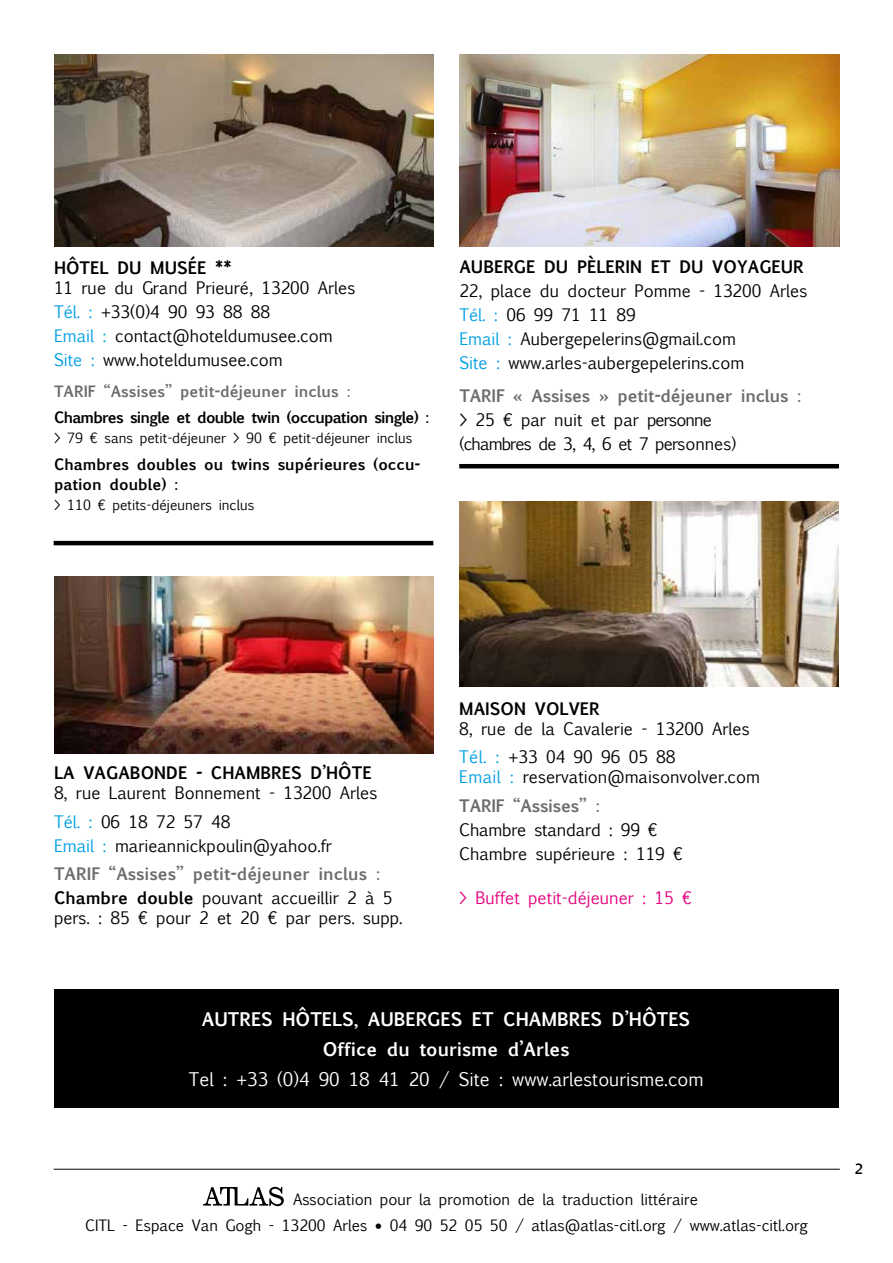
<style>
.page{position:relative;width:893px;height:1263px;background:#fff}
.page>*{position:absolute;margin:0;border:0;box-sizing:border-box;transform-origin:0 0}
.t1{font:700 18px/30.2px "Euphemia UCAS";color:#fff;text-align:center}
.t2{font:18px "Euphemia UCAS";color:#fff}
.t3{font:16.5px/24px "Euphemia UCAS";color:#000}
.t4{font:700 16.5px/28.3px "Euphemia UCAS";letter-spacing:-.005em;color:#6b6d6d}
.t5{font:700 16.5px "Euphemia UCAS";color:#000}
.t6{font:16.5px/24px "Euphemia UCAS";letter-spacing:-.05em;color:#000}
.t7{font:16.5px "Euphemia UCAS";color:#e6007e}
.t8{font:15px/26.5px "Euphemia UCAS";color:#000}
.t9{font:700 15px/19.8px "Euphemia UCAS";color:#000}
.t10{font:700 15px "Euphemia UCAS";letter-spacing:-.05em;color:#000}
.t11{font:700 15px "Euphemia UCAS";color:#6b6d6d}
.t12{font:13.5px "Euphemia UCAS";color:#000}
.t13{font:700 13.5px "Euphemia UCAS";color:#000}
.s1{color:#009fe4}
.s2{font-weight:400;color:#009fe4}
.s3{font-weight:400;color:#000}
.s4{font-weight:700}
.s5{font-weight:700;color:#6b6d6d}
.s6{font-family:"Calibri";font-weight:700}
</style>
<div class="page">
<img style="left:459px;top:54px;width:380px;height:192px">
<hr style="left:54px;top:541px;width:379px;height:4px;background:#000">
<hr style="left:459px;top:464px;width:380px;height:4px;background:#000">
<div style="left:54px;top:989px;width:785px;height:119px;background:#000"></div>
<img style="left:54px;top:576px;width:380px;height:178px">
<img style="left:459px;top:502px;width:380px;height:185px">
<img style="left:54px;top:54px;width:380px;height:192px">
<hr style="left:54px;top:1169px;width:786px;height:1px;background:#000">
<svg style="left:203px;top:1187px;width:81px;height:19px"></svg>
<p class="t5" style="left:54px;top:255px;width:179px">HÔTEL DU MUSÉE **</p>
<p class="t3" style="left:54px;top:275px;width:303px">11 rue du Grand Prieuré, 13200 Arles<br><span class="s1">Tél. :</span> +33(0)4 90 93 88 88<br><span class="s1">Email :</span> contact@hoteldumusee.com<br><span class="s1">Site :</span> www.hoteldumusee.com</p>
<p class="t11" style="left:54px;top:379px;width:298px">TARIF “Assises” petit-déjeuner inclus :</p>
<p class="t10" style="left:54px;top:406px;width:377px">Chambres single et double twin (occupation single) :</p>
<p class="t12" style="left:54px;top:429px;width:360px">&gt; 79 € sans petit-déjeuner &gt; 90 € petit-déjeuner inclus</p>
<p class="t9" style="left:54px;top:454px;width:368px">Chambres doubles ou twins supérieures (occu&shy;pation double) :</p>
<p class="t12" style="left:54px;top:495px;width:202px">&gt; 110 € petits-déjeuners inclus</p>
<p class="t5" style="left:459px;top:254px;width:346px">AUBERGE DU PÈLERIN ET DU VOYAGEUR</p>
<p class="t3" style="left:459px;top:279px;width:349px">22, place du docteur Pomme - 13200 Arles <span class="s1">Tél. :</span> 06 99 71 11 89<br><span class="s1">Email :</span> Aubergepelerins@gmail.com<br><span class="s1">Site :</span> www.arles-aubergepelerins.com</p>
<p class="t4" style="left:459px;top:381px;width:344px">TARIF « Assises » petit-déjeuner inclus :</p>
<p class="t6" style="left:459px;top:407px;width:279px">&gt; 25 € par nuit et par personne (chambres de 3, 4, 6 et 7 personnes)</p>
<p class="t5" style="left:54px;top:761px;width:319px">LA VAGABONDE - CHAMBRES D’HÔTE</p>
<p class="t3" style="left:54px;top:779px;width:325px;line-height:28.3px">8, rue Laurent Bonnement - 13200 Arles<br><span class="s1">Tél. :</span> 06 18 72 57 48</p>
<p class="t4" style="left:54px;top:831px;width:328px"><span class="s2">Email :</span> <span class="s3">marieannickpoulin@yahoo.fr<br></span>TARIF “Assises” petit-déjeuner inclus :</p>
<p class="t3" style="left:54px;top:888px;width:350px;line-height:19.8px"><span class="s4">Chambre double</span> pouvant accueillir 2 à 5 pers. : 85 € pour 2 et 20 € par pers. supp.</p>
<p class="t5" style="left:459px;top:697px;width:142px">MAISON VOLVER</p>
<p class="t3" style="left:459px;top:715px;width:292px;line-height:28.3px">8, rue de la Cavalerie - 13200 Arles<br><span class="s1">Tél. :</span> +33 04 90 96 05 88</p>
<p class="t3" style="left:459px;top:763px;width:302px;line-height:28.3px"><span class="s1">Email :</span> reservation@maisonvolver.com<br><span class="s5">TARIF “Assises” :</span></p>
<p class="t3" style="left:459px;top:817px;width:225px">Chambre standard : 99 €<br>Chambre supérieure : 119 €</p>
<p class="t7" style="left:459px;top:885px;width:234px">&gt; Buffet petit-déjeuner : 15 €</p>
<p class="t1" style="left:202px;top:1003px;width:490px">AUTRES HÔTELS, AUBERGES ET CHAMBRES D’HÔTES<br>Office du tourisme d’Arles</p>
<p class="t2" style="left:189px;top:1066px;width:516px">Tel : +33 (0)4 90 18 41 20 / Site : www.arlestourisme.com</p>
<p class="t8" style="left:85px;top:1186px;width:724px;text-indent:208px">Association pour la promotion de la traduction littéraire<br>CITL - Espace Van Gogh - 13200 Arles <span class="s6">•</span> 04 90 52 05 50 / atlas@atlas-citl.org / www.atlas-citl.org</p>
<p class="t13" style="left:855px;top:1159px;width:9px">2</p>
</div>
